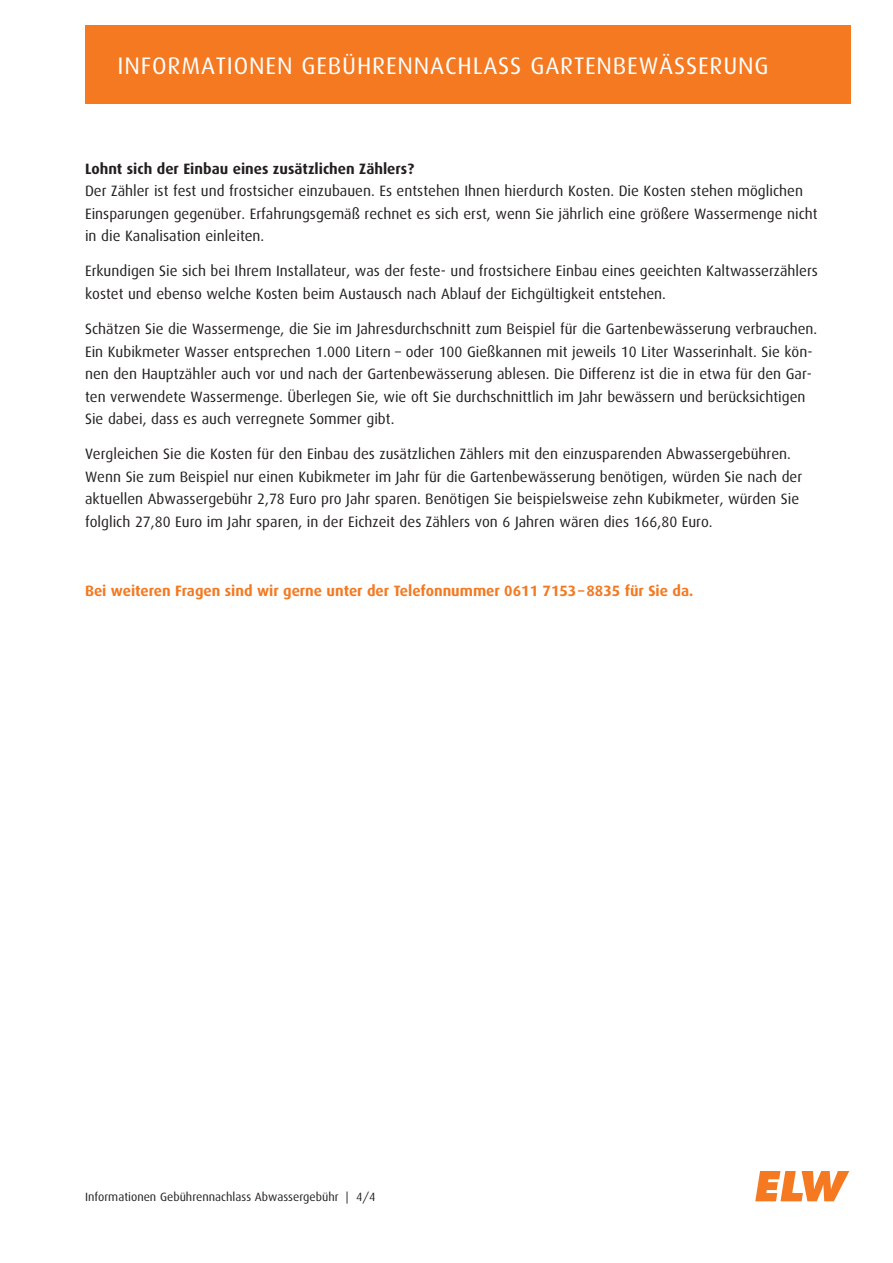
<style>
.page{position:relative;width:893px;height:1263px;background:#fff}
.page>*{position:absolute;margin:0;border:0;box-sizing:border-box;transform-origin:0 0}
.t1{font:24px "Dax";letter-spacing:.035em;color:#fff}
.Fließtext{font:15px/22.5px "Dax";color:#231f20}
.Fließtext-2{font:700 15px "Dax";color:#f47921}
.Fließtext-3{font:700 15px "Dax";color:#231f20}
.Fließtext-4{font:12px "Dax";color:#231f20}
</style>
<div class="page">
<svg style="left:755px;top:1171px;width:94px;height:30px"></svg>
<div style="left:85px;top:26px;width:765px;height:78px;background:#f47921"></div>
<p class="t1" style="left:118px;top:52px;width:652px">INFORMATIONEN GEBÜHRENNACHLASS GARTENBEWÄSSERUNG</p>
<p class="Fließtext-3" style="left:85px;top:160px;width:331px">Lohnt sich der Einbau eines zusätzlichen Zählers?</p>
<p class="Fließtext" style="left:85px;top:180px;width:734px">Der Zähler ist fest und frostsicher einzubauen. Es entstehen Ihnen hierdurch Kosten. Die Kosten stehen möglichen<br>Einsparungen gegenüber. Erfahrungsgemäß rechnet es sich erst, wenn Sie jährlich eine größere Wassermenge nicht in die Kanalisation einleiten.</p>
<p class="Fließtext" style="left:85px;top:260px;width:734px">Erkundigen Sie sich bei Ihrem Installateur, was der feste- und frostsichere Einbau eines geeichten Kaltwasserzählers kostet und ebenso welche Kosten beim Austausch nach Ablauf der Eichgültigkeit entstehen.</p>
<p class="Fließtext" style="left:85px;top:318px;width:734px">Schätzen Sie die Wassermenge, die Sie im Jahresdurchschnitt zum Beispiel für die Gartenbewässerung verbrauchen.<br>Ein Kubikmeter Wasser entsprechen 1.000 Litern – oder 100 Gießkannen mit jeweils 10 Liter Wasserinhalt. Sie kön&shy;nen den Hauptzähler auch vor und nach der Gartenbewässerung ablesen. Die Differenz ist die in etwa für den Gar&shy;ten verwendete Wassermenge. Überlegen Sie, wie oft Sie durchschnittlich im Jahr bewässern und berücksichtigen Sie dabei, dass es auch verregnete Sommer gibt.</p>
<p class="Fließtext" style="left:85px;top:443px;width:719px">Vergleichen Sie die Kosten für den Einbau des zusätzlichen Zählers mit den einzusparenden Abwassergebühren.<br>Wenn Sie zum Beispiel nur einen Kubikmeter im Jahr für die Gartenbewässerung benötigen, würden Sie nach der aktuellen Abwassergebühr 2,78 Euro pro Jahr sparen. Benötigen Sie beispielsweise zehn Kubikmeter, würden Sie folglich 27,80 Euro im Jahr sparen, in der Eichzeit des Zählers von 6 Jahren wären dies 166,80 Euro.</p>
<p class="Fließtext-2" style="left:85px;top:582px;width:610px">Bei weiteren Fragen sind wir gerne unter der Telefonnummer 0611 7153–8835 für Sie da.</p>
<p class="Fließtext-4" style="left:85px;top:1190px;width:292px">Informationen Gebührennachlass Abwassergebühr | 4/4</p>
</div>
